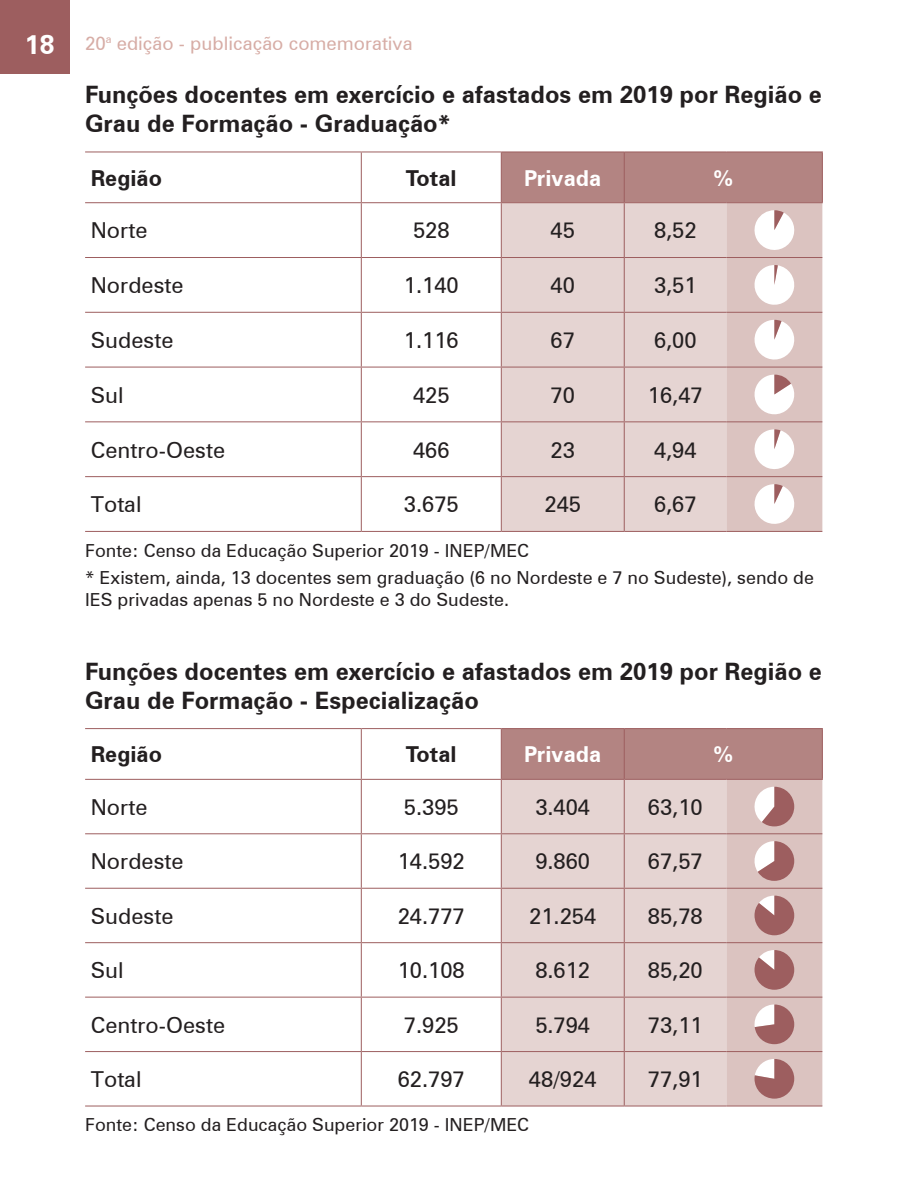
<style>
.page{position:relative;width:908px;height:1191px;background:#fff}
.page>*{position:absolute;margin:0;border:0;box-sizing:border-box;transform-origin:0 0}
.t1{font:700 24px/28.8px "Zurich BT";color:#231f20}
.t2{font:22px "Zurich BT";color:#231f20}
.t3{font:700 22px "Zurich BT";color:#231f20}
.t4{font:700 22px "Zurich BT";color:#fff}
.t5{font:18.6px "Zurich BT";color:#d7ada6}
.t6{font:18px/27.2px "Zurich BT";color:#231f20}
.s1{font-weight:700;font-size:26.6px;color:#fff}
</style>
<div class="page">
<div style="left:0;top:0;width:70px;height:74px;background:#9d5e5f"></div>
<hr style="left:85px;top:151px;width:276px;height:1px;background:#9d5e5f">
<hr style="left:360px;top:152px;width:1px;height:50px;background:#9d5e5f">
<hr style="left:361px;top:151px;width:140px;height:1px;background:#9d5e5f">
<hr style="left:500px;top:152px;width:1px;height:50px;background:#9d5e5f">
<hr style="left:501px;top:151px;width:123px;height:1px;background:#9d5e5f">
<hr style="left:624px;top:151px;width:102px;height:1px;background:#9d5e5f">
<hr style="left:726px;top:151px;width:96px;height:1px;background:#9d5e5f">
<hr style="left:85px;top:202px;width:276px;height:1px;background:#9d5e5f">
<hr style="left:360px;top:203px;width:1px;height:54px;background:#9d5e5f">
<hr style="left:361px;top:202px;width:140px;height:1px;background:#9d5e5f">
<hr style="left:500px;top:203px;width:1px;height:54px;background:#9d5e5f">
<hr style="left:85px;top:257px;width:276px;height:1px;background:#9d5e5f">
<hr style="left:360px;top:258px;width:1px;height:54px;background:#9d5e5f">
<hr style="left:361px;top:257px;width:140px;height:1px;background:#9d5e5f">
<hr style="left:500px;top:258px;width:1px;height:54px;background:#9d5e5f">
<hr style="left:85px;top:312px;width:276px;height:1px;background:#9d5e5f">
<hr style="left:360px;top:313px;width:1px;height:53px;background:#9d5e5f">
<hr style="left:361px;top:312px;width:140px;height:1px;background:#9d5e5f">
<hr style="left:500px;top:313px;width:1px;height:53px;background:#9d5e5f">
<hr style="left:85px;top:366px;width:276px;height:1px;background:#9d5e5f">
<hr style="left:360px;top:367px;width:1px;height:54px;background:#9d5e5f">
<hr style="left:361px;top:366px;width:140px;height:1px;background:#9d5e5f">
<hr style="left:500px;top:367px;width:1px;height:54px;background:#9d5e5f">
<hr style="left:85px;top:421px;width:276px;height:1px;background:#9d5e5f">
<hr style="left:360px;top:422px;width:1px;height:54px;background:#9d5e5f">
<hr style="left:361px;top:421px;width:140px;height:1px;background:#9d5e5f">
<hr style="left:500px;top:422px;width:1px;height:54px;background:#9d5e5f">
<hr style="left:85px;top:476px;width:276px;height:1px;background:#9d5e5f">
<hr style="left:85px;top:531px;width:276px;height:1px;background:#9d5e5f">
<hr style="left:360px;top:477px;width:1px;height:54px;background:#9d5e5f">
<hr style="left:361px;top:476px;width:140px;height:1px;background:#9d5e5f">
<hr style="left:361px;top:531px;width:140px;height:1px;background:#9d5e5f">
<hr style="left:500px;top:477px;width:1px;height:54px;background:#9d5e5f">
<hr style="left:501px;top:531px;width:123px;height:1px;background:#9d5e5f">
<hr style="left:624px;top:531px;width:102px;height:1px;background:#9d5e5f">
<hr style="left:726px;top:531px;width:96px;height:1px;background:#9d5e5f">
<svg style="left:501px;top:152px;width:321px;height:379px;background:#dbc4c2"></svg>
<hr style="left:85px;top:728px;width:276px;height:1px;background:#9d5e5f">
<hr style="left:360px;top:729px;width:1px;height:50px;background:#9d5e5f">
<hr style="left:361px;top:728px;width:140px;height:1px;background:#9d5e5f">
<hr style="left:500px;top:729px;width:1px;height:50px;background:#9d5e5f">
<hr style="left:85px;top:779px;width:276px;height:1px;background:#9d5e5f">
<hr style="left:360px;top:780px;width:1px;height:53px;background:#9d5e5f">
<hr style="left:361px;top:779px;width:140px;height:1px;background:#9d5e5f">
<hr style="left:500px;top:780px;width:1px;height:53px;background:#9d5e5f">
<hr style="left:85px;top:833px;width:276px;height:1px;background:#9d5e5f">
<hr style="left:360px;top:834px;width:1px;height:53px;background:#9d5e5f">
<hr style="left:361px;top:833px;width:140px;height:1px;background:#9d5e5f">
<hr style="left:500px;top:834px;width:1px;height:53px;background:#9d5e5f">
<hr style="left:85px;top:887px;width:276px;height:1px;background:#9d5e5f">
<hr style="left:360px;top:888px;width:1px;height:54px;background:#9d5e5f">
<hr style="left:361px;top:887px;width:140px;height:1px;background:#9d5e5f">
<hr style="left:500px;top:888px;width:1px;height:54px;background:#9d5e5f">
<hr style="left:85px;top:942px;width:276px;height:1px;background:#9d5e5f">
<hr style="left:360px;top:943px;width:1px;height:53px;background:#9d5e5f">
<hr style="left:361px;top:942px;width:140px;height:1px;background:#9d5e5f">
<hr style="left:500px;top:943px;width:1px;height:53px;background:#9d5e5f">
<hr style="left:85px;top:996px;width:276px;height:1px;background:#9d5e5f">
<hr style="left:360px;top:997px;width:1px;height:54px;background:#9d5e5f">
<hr style="left:361px;top:996px;width:140px;height:1px;background:#9d5e5f">
<hr style="left:500px;top:997px;width:1px;height:54px;background:#9d5e5f">
<hr style="left:85px;top:1051px;width:276px;height:1px;background:#9d5e5f">
<hr style="left:85px;top:1105px;width:276px;height:1px;background:#9d5e5f">
<hr style="left:360px;top:1052px;width:1px;height:53px;background:#9d5e5f">
<hr style="left:361px;top:1051px;width:140px;height:1px;background:#9d5e5f">
<hr style="left:361px;top:1105px;width:140px;height:1px;background:#9d5e5f">
<hr style="left:500px;top:1052px;width:1px;height:53px;background:#9d5e5f">
<svg style="left:501px;top:728px;width:321px;height:378px;background:#d7bdbb"></svg>
<p class="t5" style="left:25px;top:30px;width:389px"><span class="s1">18</span> 20<sup>a</sup> edição - publicação comemorativa</p>
<p class="t1" style="left:85px;top:80px;width:738px">Funções docentes em exercício e afastados em 2019 por Região e<br>Grau de Formação - Graduação*</p>
<p class="t3" style="left:91px;top:164px;width:73px">Região</p>
<p class="t3" style="left:406px;top:164px;width:52px">Total</p>
<p class="t4" style="left:524px;top:164px;width:79px">Privada</p>
<p class="t4" style="left:712px;top:164px;width:23px">%</p>
<p class="t2" style="left:91px;top:215px;width:58px">Norte</p>
<p class="t2" style="left:413px;top:215px;width:38px">528</p>
<p class="t2" style="left:550px;top:215px;width:26px">45</p>
<p class="t2" style="left:653px;top:215px;width:44px">8,52</p>
<p class="t2" style="left:91px;top:270px;width:94px">Nordeste</p>
<p class="t2" style="left:403px;top:270px;width:56px">1.140</p>
<p class="t2" style="left:550px;top:270px;width:26px">40</p>
<p class="t2" style="left:653px;top:270px;width:44px">3,51</p>
<p class="t2" style="left:91px;top:325px;width:84px">Sudeste</p>
<p class="t2" style="left:403px;top:325px;width:56px">1.116</p>
<p class="t2" style="left:550px;top:325px;width:26px">67</p>
<p class="t2" style="left:653px;top:325px;width:44px">6,00</p>
<p class="t2" style="left:91px;top:379px;width:34px">Sul</p>
<p class="t2" style="left:413px;top:379px;width:38px">425</p>
<p class="t2" style="left:550px;top:379px;width:26px">70</p>
<p class="t2" style="left:647px;top:379px;width:56px">16,47</p>
<p class="t2" style="left:91px;top:434px;width:136px">Centro-Oeste</p>
<p class="t2" style="left:413px;top:434px;width:38px">466</p>
<p class="t2" style="left:550px;top:434px;width:26px">23</p>
<p class="t2" style="left:653px;top:434px;width:44px">4,94</p>
<p class="t2" style="left:91px;top:489px;width:52px">Total</p>
<p class="t2" style="left:403px;top:489px;width:56px">3.675</p>
<p class="t2" style="left:544px;top:489px;width:38px">245</p>
<p class="t2" style="left:653px;top:489px;width:44px">6,67</p>
<p class="t6" style="left:85px;top:536px;width:730px">Fonte: Censo da Educação Superior 2019 - INEP/MEC<br>* Existem, ainda, 13 docentes sem graduação (6 no Nordeste e 7 no Sudeste), sendo de</p>
<p class="t6" style="left:85px;top:585px;width:425px">IES privadas apenas 5 no Nordeste e 3 do Sudeste.</p>
<p class="t1" style="left:85px;top:657px;width:738px">Funções docentes em exercício e afastados em 2019 por Região e<br>Grau de Formação - Especialização</p>
<p class="t3" style="left:91px;top:741px;width:73px">Região</p>
<p class="t3" style="left:406px;top:741px;width:52px">Total</p>
<p class="t4" style="left:524px;top:741px;width:79px">Privada</p>
<p class="t4" style="left:712px;top:741px;width:23px">%</p>
<p class="t2" style="left:91px;top:791px;width:58px">Norte</p>
<p class="t2" style="left:403px;top:791px;width:56px">5.395</p>
<p class="t2" style="left:535px;top:791px;width:56px">3.404</p>
<p class="t2" style="left:647px;top:791px;width:56px">63,10</p>
<p class="t2" style="left:91px;top:846px;width:94px">Nordeste</p>
<p class="t2" style="left:397px;top:846px;width:68px">14.592</p>
<p class="t2" style="left:535px;top:846px;width:56px">9.860</p>
<p class="t2" style="left:647px;top:846px;width:56px">67,57</p>
<p class="t2" style="left:91px;top:900px;width:84px">Sudeste</p>
<p class="t2" style="left:397px;top:900px;width:68px">24.777</p>
<p class="t2" style="left:529px;top:900px;width:68px">21.254</p>
<p class="t2" style="left:647px;top:900px;width:56px">85,78</p>
<p class="t2" style="left:91px;top:955px;width:34px">Sul</p>
<p class="t2" style="left:397px;top:955px;width:68px">10.108</p>
<p class="t2" style="left:535px;top:955px;width:56px">8.612</p>
<p class="t2" style="left:647px;top:955px;width:56px">85,20</p>
<p class="t2" style="left:91px;top:1009px;width:136px">Centro-Oeste</p>
<p class="t2" style="left:403px;top:1009px;width:56px">7.925</p>
<p class="t2" style="left:535px;top:1009px;width:56px">5.794</p>
<p class="t2" style="left:647px;top:1009px;width:56px">73,11</p>
<p class="t2" style="left:91px;top:1063px;width:52px">Total</p>
<p class="t2" style="left:397px;top:1063px;width:68px">62.797</p>
<p class="t2" style="left:528px;top:1063px;width:69px">48/924</p>
<p class="t2" style="left:647px;top:1063px;width:56px">77,91</p>
<p class="t6" style="left:85px;top:1110px;width:445px">Fonte: Censo da Educação Superior 2019 - INEP/MEC</p>
</div>
